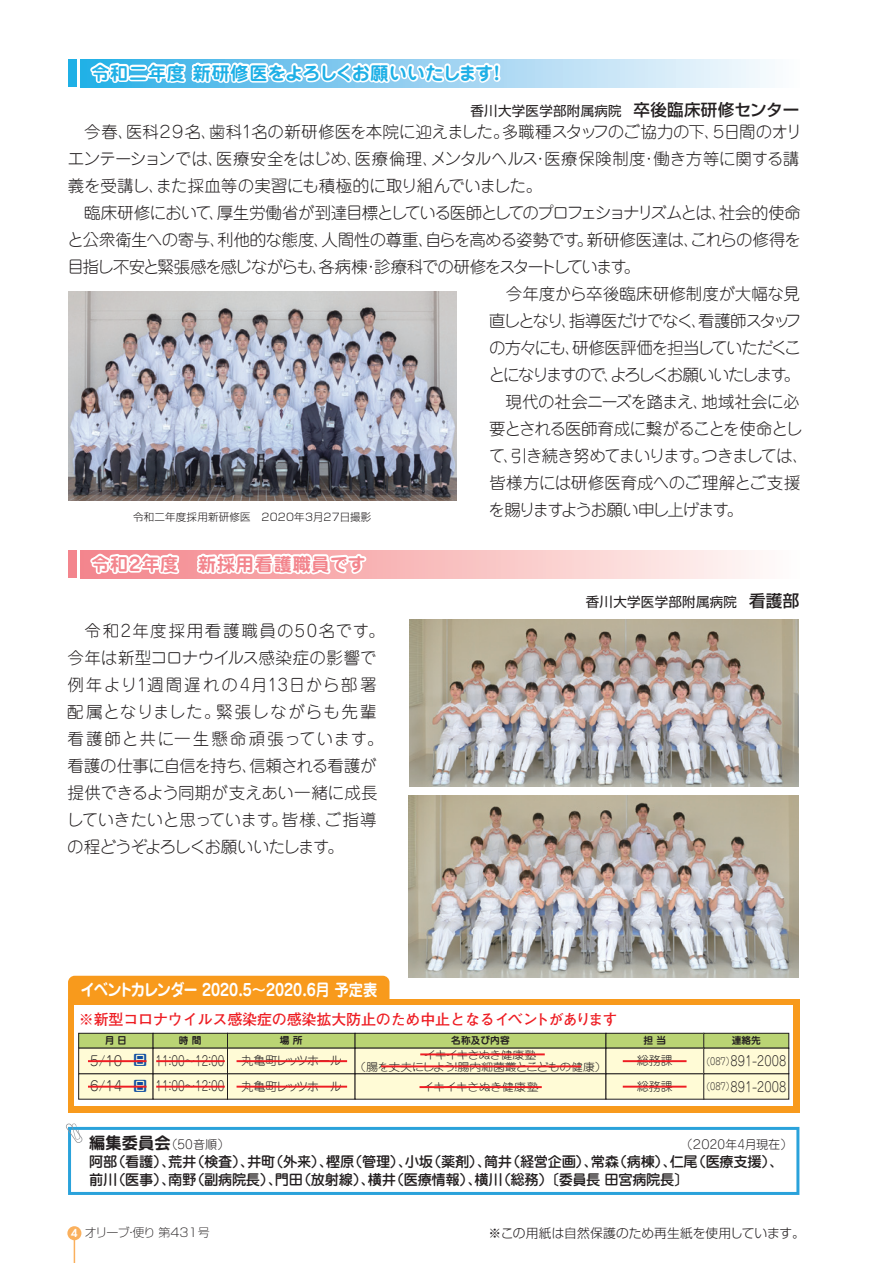
<style>
.page{position:relative;width:893px;height:1263px;background:#fff}
.page>*{position:absolute;margin:0;border:0;box-sizing:border-box;transform-origin:0 0}
.t1{font:700 18px "Jun 501 Pro";letter-spacing:.02em;color:#1fb0e6}
.t2{font:700 18px "Jun 501 Pro";letter-spacing:.05em;color:#f3858d}
.t3{font:300 16.5px/27px "Jun 101 Pro";letter-spacing:.005em;color:#231f20}
.t4{font:300 16.5px "Jun 101 Pro";letter-spacing:-.03em;color:#231f20}
.t5{font:300 16.5px "Jun 101 Pro";letter-spacing:-.085em;color:#231f20}
.t6{font:300 16.5px "Jun 101 Pro";letter-spacing:-.005em;color:#231f20}
.t7{font:300 16.5px "Jun 101 Pro";letter-spacing:-.065em;color:#231f20}
.t8{font:700 16.5px "Jun 501 Pro";letter-spacing:-.035em;color:#fff;scale:.87 1}
.t9{font:300 16.5px "Jun 101 Pro";letter-spacing:-.095em;color:#231f20}
.t10{font:300 16.5px "Jun 101 Pro";letter-spacing:-.13em;color:#231f20}
.t11{font:300 16.5px "Jun 101 Pro";letter-spacing:-.08em;color:#231f20}
.t12{font:300 16.5px "Jun 101 Pro";letter-spacing:-.055em;color:#231f20}
.t13{font:300 16.5px "Jun 101 Pro";letter-spacing:-.01em;color:#231f20}
.t14{font:300 16.5px "Jun 101 Pro";letter-spacing:-.11em;color:#231f20}
.t15{font:700 15px "Futo Go B101 Pr 5";letter-spacing:-.01em;color:#ee1d23}
.t16{font:500 14.25px/18px "Jun 34 Pro";letter-spacing:-.025em;color:#231f20}
.t17{font:13.5px "Shin Go Pro";letter-spacing:.02em;color:#231f20}
.t18{font:300 13.5px/25.5px "Jun 101 Pro";color:#231f20;scale:.85 1}
.t19{font:300 13.5px/25.5px "Jun 101 Pro";color:#231f20;scale:.78 1}
.t20{font:300 13.5px/25.5px "Jun 101 Pro";color:#231f20}
.t21{font:500 13.5px/25.5px "Jun 34 Pro";color:#0d4da1}
.t22{font:300 12.75px "Shin Go Pro";color:#231f20}
.t23{font:300 12.15px "Jun 101 Pro";color:#231f20}
.t24{font:300 12.15px "Jun 101 Pro";letter-spacing:-.025em;color:#231f20}
.t25{font:300 12px/25.5px "Jun 101 Pro";letter-spacing:-.075em;color:#231f20}
.t26{font:300 expanded 12px "Shin Go Pr 5";letter-spacing:-.02em;color:#231f20}
.t27{font:300 12px/25.5px "Jun 101 Pro";letter-spacing:-.055em;color:#231f20}
.t28{font:300 10.8px/11.7px "Jun 101 Pro";letter-spacing:-.05em;color:#231f20;text-align:center;scale:1.11 1}
.t29{font:300 10.5px "Shin Go Pro";letter-spacing:.02em;color:#231f20}
.t30{font:700 9.75px "Jun 501 Pro";color:#231f20}
.s1{font-weight:500;font-size:16.5px}
.s2{font-size:9.75px}
.s3{font-family:"Jun 501 Pro";font-weight:700;font-size:16.2px}
.s4{font-family:"Futura T";font-weight:600;font-stretch:normal;color:#fff}
</style>
<div class="page">
<hr style="left:74px;top:1233px;width:1px;height:30px;background:#fab05d">
<div style="left:67px;top:1226px;width:14px;height:14px;background:#fab05d;border-radius:50%"></div>
<div style="left:68px;top:999px;width:731px;height:113px;background:#f89a1c"></div>
<div style="left:74px;top:1005px;width:719px;height:101px;background:#fff"></div>
<div style="left:68px;top:976px;width:321px;height:23px;background:#f89a1c"></div>
<div style="left:79px;top:1033px;width:74px;height:15px;background:#bad474"></div>
<div style="left:78px;top:1033px;width:75px;height:15px;border:1px solid #231f20"></div>
<div style="left:153px;top:1033px;width:74px;height:15px;background:#bad474"></div>
<div style="left:153px;top:1033px;width:75px;height:15px;border:1px solid #231f20"></div>
<div style="left:227px;top:1033px;width:128px;height:15px;background:#bad474"></div>
<div style="left:227px;top:1033px;width:128px;height:15px;border:1px solid #231f20"></div>
<div style="left:355px;top:1033px;width:251px;height:15px;background:#bad474"></div>
<div style="left:355px;top:1033px;width:251px;height:15px;border:1px solid #231f20"></div>
<div style="left:606px;top:1033px;width:98px;height:15px;background:#bad474"></div>
<div style="left:606px;top:1033px;width:98px;height:15px;border:1px solid #231f20"></div>
<div style="left:704px;top:1033px;width:85px;height:15px;background:#bad474"></div>
<div style="left:703px;top:1033px;width:86px;height:15px;border:1px solid #231f20"></div>
<div style="left:79px;top:1074px;width:74px;height:25px;background:#fffbd6"></div>
<div style="left:153px;top:1074px;width:74px;height:25px;background:#fffbd6"></div>
<div style="left:227px;top:1074px;width:128px;height:25px;background:#fffbd6"></div>
<div style="left:355px;top:1074px;width:251px;height:25px;background:#fffbd6"></div>
<div style="left:606px;top:1074px;width:98px;height:25px;background:#fffbd6"></div>
<div style="left:704px;top:1074px;width:85px;height:25px;background:#fffbd6"></div>
<div style="left:79px;top:1048px;width:74px;height:26px;background:#fffbd6"></div>
<div style="left:78px;top:1048px;width:75px;height:26px;border:1px solid #231f20"></div>
<div style="left:153px;top:1048px;width:74px;height:26px;background:#fffbd6"></div>
<div style="left:153px;top:1048px;width:75px;height:26px;border:1px solid #231f20"></div>
<div style="left:227px;top:1048px;width:128px;height:26px;background:#fffbd6"></div>
<div style="left:227px;top:1048px;width:128px;height:26px;border:1px solid #231f20"></div>
<div style="left:355px;top:1048px;width:251px;height:26px;background:#fffbd6"></div>
<div style="left:355px;top:1048px;width:251px;height:26px;border:1px solid #231f20"></div>
<div style="left:606px;top:1048px;width:98px;height:26px;background:#fffbd6"></div>
<div style="left:606px;top:1048px;width:98px;height:26px;border:1px solid #231f20"></div>
<div style="left:704px;top:1048px;width:85px;height:26px;background:#fffbd6"></div>
<div style="left:703px;top:1048px;width:86px;height:26px;border:1px solid #231f20"></div>
<hr style="left:88px;top:1060px;width:58px;height:2px;background:#ee1d23">
<hr style="left:88px;top:1086px;width:58px;height:1px;background:#ee1d23">
<hr style="left:156px;top:1060px;width:69px;height:2px;background:#ee1d23">
<hr style="left:156px;top:1086px;width:69px;height:1px;background:#ee1d23">
<hr style="left:237px;top:1060px;width:110px;height:2px;background:#ee1d23">
<hr style="left:237px;top:1086px;width:110px;height:1px;background:#ee1d23">
<hr style="left:420px;top:1053px;width:125px;height:2px;background:#ee1d23">
<hr style="left:381px;top:1065px;width:200px;height:2px;background:#ee1d23">
<hr style="left:623px;top:1060px;width:63px;height:2px;background:#ee1d23">
<hr style="left:623px;top:1086px;width:63px;height:1px;background:#ee1d23">
<hr style="left:419px;top:1086px;width:123px;height:2px;background:#ee1d23">
<img style="left:409px;top:620px;width:389px;height:167px">
<img style="left:409px;top:795px;width:389px;height:182px">
<img style="left:68px;top:292px;width:389px;height:209px">
<svg style="left:68px;top:1127px;width:731px;height:68px"></svg>
<svg style="left:66px;top:1123px;width:17px;height:20px"></svg>
<svg style="left:81px;top:60px;width:688px;height:27px;background:#c7e5f7"></svg>
<div style="left:68px;top:60px;width:9px;height:27px;background:#1fb0e6"></div>
<svg style="left:87px;top:59px;width:44px;height:26px"></svg>
<div style="left:129px;top:65px;width:18px;height:6px;border:4px solid #fff"></div>
<div style="left:128px;top:75px;width:20px;height:6px;border:4px solid #fff"></div>
<svg style="left:144px;top:59px;width:358px;height:398px"></svg>
<svg style="left:81px;top:551px;width:671px;height:27px;background:#facfce"></svg>
<div style="left:68px;top:551px;width:9px;height:27px;background:#f3858d"></div>
<svg style="left:87px;top:550px;width:94px;height:29px"></svg>
<svg style="left:195px;top:550px;width:173px;height:29px"></svg>
<p class="t1" style="left:91px;top:59px;width:429px">令和二年度 新研修医をよろしくお願いいたします！　</p>
<p class="t17" style="left:470px;top:99px;width:330px">香川大学医学部附属病院 <span class="s1">卒後臨床研修センター</span></p>
<p class="t4" style="left:84px;top:119px;width:720px">今春、医科２９名、歯科１名の新研修医を本院に迎えました。多職種スタッフのご協力の下、５日間のオリ</p>
<p class="t4" style="left:68px;top:146px;width:733px">エンテーションでは、医療安全をはじめ、医療倫理、メンタルヘルス・医療保険制度・働き方等に関する講</p>
<p class="t6" style="left:68px;top:173px;width:476px">義を受講し、また採血等の実習にも積極的に取り組んでいました。</p>
<p class="t7" style="left:68px;top:200px;width:734px">　臨床研修において、厚生労働省が到達目標としている医師としてのプロフェショナリズムとは、社会的使命</p>
<p class="t4" style="left:68px;top:227px;width:735px">と公衆衛生への寄与、利他的な態度、人間性の尊重、自らを高める姿勢です。新研修医達は、これらの修得を</p>
<p class="t5" style="left:68px;top:254px;width:574px">目指し不安と緊張感を感じながらも、各病棟・診療科での研修をスタートしています。</p>
<p class="t6" style="left:489px;top:281px;width:312px">　今年度から卒後臨床研修制度が大幅な見</p>
<p class="t9" style="left:489px;top:308px;width:314px">直しとなり、指導医だけでなく、看護師スタッフ</p>
<p class="t5" style="left:489px;top:335px;width:314px">の方々にも、研修医評価を担当していただくこ</p>
<p class="t10" style="left:489px;top:362px;width:313px">とになりますので、よろしくお願いいたします。</p>
<p class="t4" style="left:489px;top:389px;width:312px">　現代の社会ニーズを踏まえ、地域社会に必</p>
<p class="t12" style="left:489px;top:416px;width:315px">要とされる医師育成に繋がることを使命とし</p>
<p class="t11" style="left:489px;top:443px;width:322px">て、引き続き努めてまいります。つきましては、</p>
<p class="t13" style="left:489px;top:470px;width:313px">皆様方には研修医育成へのご理解とご支援</p>
<p class="t14" style="left:489px;top:497px;width:256px">を賜りますようお願い申し上げます。</p>
<p class="t29" style="left:133px;top:508px;width:240px">令和二年度採用新研修医　2020年3月27日撮影</p>
<p class="t2" style="left:91px;top:550px;width:276px">令和2年度　新採用看護職員です</p>
<p class="t3" style="left:67px;top:615px;width:320px;text-indent:18px">令和2年度採用看護職員の50名です。今年は新型コロナウイルス感染症の影響で例年より1週間遅れの4月13日から部署配属となりました。緊張しながらも先輩看護師と共に一生懸命頑張っています。看護の仕事に自信を持ち、信頼される看護が提供できるよう同期が支えあい一緒に成長していきたいと思っています。皆様、ご指導の程どうぞよろしくお願いいたします。</p>
<p class="t8" style="left:80px;top:976px;width:343px">イベントカレンダー 2020.5～2020.6月 予定表</p>
<p class="t17" style="left:586px;top:591px;width:215px">香川大学医学部附属病院 <span class="s1">看護部</span></p>
<p class="t15" style="left:79px;top:1007px;width:540px">※新型コロナウイルス感染症の感染拡大防止のため中止となるイベントがあります</p>
<p class="t30" style="left:105px;top:1032px;width:24px">月 日</p>
<p class="t30" style="left:179px;top:1032px;width:24px">時 間</p>
<p class="t30" style="left:280px;top:1032px;width:24px">場 所</p>
<p class="t30" style="left:451px;top:1032px;width:60px">名称及び内容</p>
<p class="t30" style="left:643px;top:1032px;width:24px">担 当</p>
<p class="t30" style="left:732px;top:1032px;width:31px">連絡先</p>
<p class="t25" style="left:241px;top:1046px;width:102px">丸亀町レッツホール丸亀町レッツホール</p>
<p class="t28" style="left:354px;top:1048px;width:229px">イキイキさぬき健康塾<br>（腸を丈夫にしよう!腸内細菌叢とこどもの健康）</p>
<p class="t21" style="left:134px;top:1046px;width:15px">日日</p>
<p class="t19" style="left:155px;top:1046px;width:90px">11：00～12：00<br>11：00～12：00</p>
<p class="t20" style="left:90px;top:1046px;width:34px">5/10<br>6/14</p>
<p class="t27" style="left:637px;top:1046px;width:37px">総務課総務課</p>
<p class="t18" style="left:706px;top:1047px;width:95px"><span class="s2">(087）</span>891-2008 <span class="s2">(087）</span>891-2008</p>
<p class="t28" style="left:422px;top:1079px;width:107px">イキイキさぬき健康塾</p>
<p class="t23" style="left:89px;top:1134px;width:142px"><span class="s3">編集委員会</span>（50音順）</p>
<p class="t24" style="left:680px;top:1134px;width:114px">（２０20年4月現在）</p>
<p class="t16" style="left:89px;top:1151px;width:696px">阿部（看護）、荒井（検査）、井町（外来）、樫原（管理）、小坂（薬剤）、筒井（経営企画）、常森（病棟）、仁尾（医療支援）、前川（医事）、南野（副病院長）、門田（放射線）、横井（医療情報）、横川（総務）〔委員長 田宮病院長〕</p>
<p class="t26" style="left:71px;top:1222px;width:140px"><span class="s4">4</span> オリーブ・便り 第431号</p>
<p class="t22" style="left:488px;top:1223px;width:318px">※この用紙は自然保護のため再生紙を使用しています。</p>
</div>
